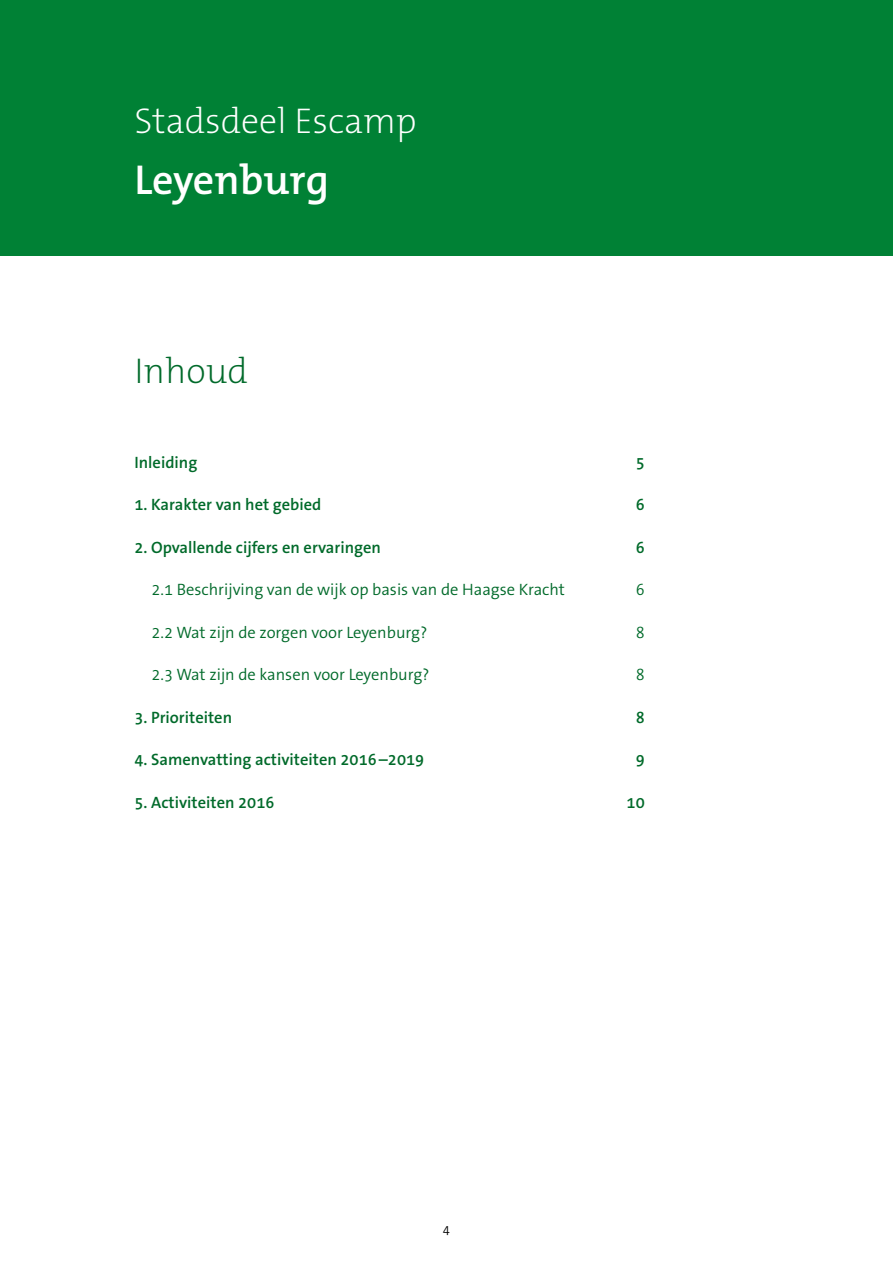
<style>
.page{position:relative;width:893px;height:1263px;background:#fff}
.page>*{position:absolute;margin:0;border:0;box-sizing:border-box;transform-origin:0 0}
.t1{font:600 42px "The Mix B W6";color:#fff}
.t2{font:200 36px "The Mix B W2";color:#fff}
.t3{font:200 36px "The Mix B W2";color:#006a2a}
.t4{font:600 16.5px "The Sans B W6";color:#006a2a}
.t5{font:300 16.5px "The Sans B W4";color:#006a2a}
.t6{font:300 13.2px "The Mix B W4";color:#000}
</style>
<div class="page">
<div style="left:0;top:0;width:893px;height:255px;background:#008135"></div>
<h2 class="t2" style="left:134px;top:98px;width:284px">Stadsdeel Escamp</h2>
<h1 class="t1" style="left:134px;top:153px;width:196px">Leyenburg</h1>
<h2 class="t3" style="left:134px;top:347px;width:115px">Inhoud</h2>
<p class="t4" style="left:134px;top:452px;width:64px">Inleiding</p>
<p class="t4" style="left:636px;top:452px;width:11px">5</p>
<p class="t4" style="left:134px;top:494px;width:188px">1. Karakter van het gebied</p>
<p class="t4" style="left:636px;top:494px;width:11px">6</p>
<p class="t4" style="left:134px;top:537px;width:248px">2. Opvallende cijfers en ervaringen</p>
<p class="t4" style="left:636px;top:537px;width:11px">6</p>
<p class="t5" style="left:151px;top:579px;width:415px">2.1 Beschrijving van de wijk op basis van de Haagse Kracht</p>
<p class="t5" style="left:636px;top:579px;width:11px">6</p>
<p class="t5" style="left:151px;top:622px;width:277px">2.2 Wat zijn de zorgen voor Leyenburg?</p>
<p class="t5" style="left:636px;top:622px;width:11px">8</p>
<p class="t5" style="left:151px;top:664px;width:280px">2.3 Wat zijn de kansen voor Leyenburg?</p>
<p class="t5" style="left:636px;top:664px;width:11px">8</p>
<p class="t4" style="left:134px;top:707px;width:99px">3. Prioriteiten</p>
<p class="t4" style="left:636px;top:707px;width:11px">8</p>
<p class="t4" style="left:134px;top:749px;width:291px">4. Samenvatting activiteiten 2016–2019</p>
<p class="t4" style="left:636px;top:749px;width:11px">9</p>
<p class="t4" style="left:134px;top:792px;width:142px">5. Activiteiten 2016</p>
<p class="t4" style="left:627px;top:792px;width:20px">10</p>
<p class="t6" style="left:443px;top:1221px;width:9px">4</p>
</div>
